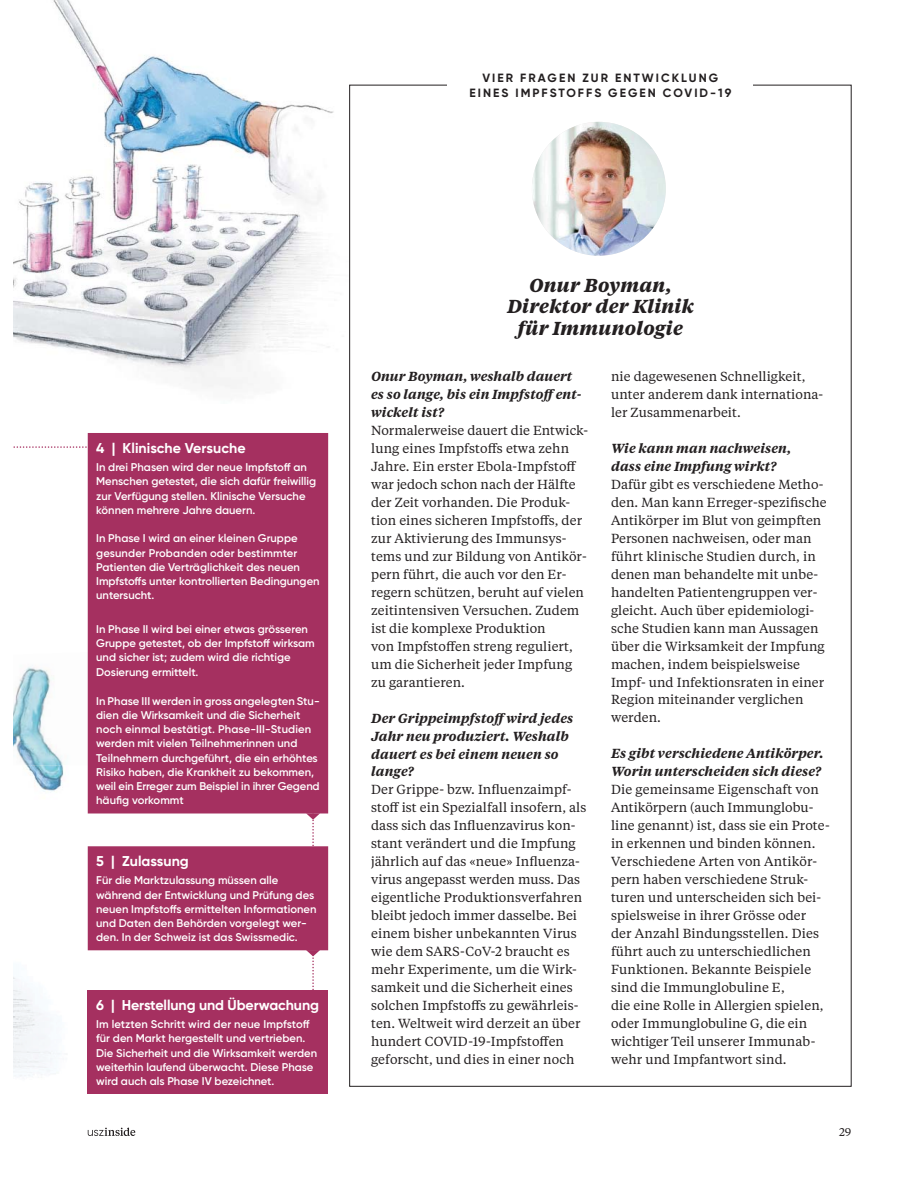
<style>
.page{position:relative;width:918px;height:1188px;background:#fff}
.page>*{position:absolute;margin:0;border:0;box-sizing:border-box;transform-origin:0 0}
.t1{font:italic 700 18.75px/21.8px "Tiempos Text";letter-spacing:.01em;color:#231f20;text-align:center}
.t2{font:700 14.25px "USZ Gilroy";letter-spacing:-.005em;color:#fff}
.t3{font:13.05px/18px "Tiempos Text";letter-spacing:.005em;color:#231f20}
.t4{font:italic 600 13.05px/18px "Tiempos Text";letter-spacing:.005em;color:#231f20}
.t5{font:700 12px/14.4px "USZ Gilroy";letter-spacing:.17em;color:#231f20;text-align:center}
.t6{font:600 11.25px/14.2px "USZ Gilroy";color:#fff}
.t7{font:11.25px "Tiempos Text";color:#231f20}
</style>
<div class="page">
<img style="left:13px;top:652px;width:75px;height:113px">
<img style="left:13px;top:846px;width:135px;height:285px">
<img style="left:26px;top:765px;width:62px;height:49px">
<img style="left:13px;top:0;width:321px;height:389px">
<div style="left:88px;top:990px;width:240px;height:103px;background:#a53060"></div>
<img style="left:532px;top:122px;width:134px;height:134px;border-radius:50%">
<div style="left:88px;top:433px;width:240px;height:381px;background:#a53060"></div>
<svg style="left:88px;top:813px;width:240px;height:177px"></svg>
<svg style="left:13px;top:446px;width:75px;height:2px"></svg>
<svg style="left:88px;top:1128px;width:47px;height:8px"></svg>
<p class="t5" style="left:470px;top:72px;width:263px">VIER FRAGEN ZUR ENTWICKLUNG<br>EINES IMPFSTOFFS GEGEN COVID-19</p>
<p class="t2" style="left:96px;top:443px;width:151px">4 | Klinische Versuche</p>
<p class="t6" style="left:96px;top:461px;width:221px">In drei Phasen wird der neue Impfstoff an Menschen getestet, die sich dafür freiwillig zur Verfügung stellen. Klinische Versuche können mehrere Jahre dauern.</p>
<p class="t6" style="left:96px;top:533px;width:225px">In Phase I wird an einer kleinen Gruppe gesunder Probanden oder bestimmter Patienten die Verträglichkeit des neuen Impfstoffs unter kontrollierten Bedingungen untersucht.</p>
<p class="t6" style="left:96px;top:623px;width:220px">In Phase II wird bei einer etwas grösseren Gruppe getestet, ob der Impfstoff wirksam und sicher ist; zudem wird die richtige Dosierung ermittelt.</p>
<p class="t6" style="left:96px;top:695px;width:225px">In Phase III werden in gross angelegten Stu&shy;dien die Wirksamkeit und die Sicherheit noch einmal bestätigt. Phase-III-Studien werden mit vielen Teilnehmerinnen und Teilnehmern durchgeführt, die ein erhöhtes Risiko haben, die Krankheit zu bekommen, weil ein Erreger zum Beispiel in ihrer Gegend häufig vorkommt</p>
<p class="t2" style="left:96px;top:856px;width:94px">5 | Zulassung</p>
<p class="t6" style="left:96px;top:875px;width:222px">Für die Marktzulassung müssen alle während der Entwicklung und Prüfung des neuen Impfstoffs ermittelten Informationen und Daten den Behörden vorgelegt wer&shy;den. In der Schweiz ist das Swissmedic.</p>
<p class="t2" style="left:96px;top:1000px;width:224px">6 | Herstellung und Überwachung</p>
<p class="t6" style="left:96px;top:1018px;width:222px">Im letzten Schritt wird der neue Impfstoff für den Markt hergestellt und vertrieben.<br>Die Sicherheit und die Wirksamkeit werden weiterhin laufend überwacht. Diese Phase wird auch als Phase IV bezeichnet.</p>
<h1 class="t1" style="left:507px;top:275px;width:188px">Onur Boyman,<br>Direktor der Klinik für Immunologie</h1>
<p class="t4" style="left:371px;top:369px;width:212px">Onur Boyman, weshalb dauert es so lange, bis ein Impfstoff ent&shy;wickelt ist?</p>
<p class="t3" style="left:371px;top:422px;width:218px">Normalerweise dauert die Entwick&shy;lung eines Impfstoffs etwa zehn<br>Jahre. Ein erster Ebola-Impfstoff war jedoch schon nach der Hälfte der Zeit vorhanden. Die Produk&shy;tion eines sicheren Impfstoffs, der zur Aktivierung des Immunsys&shy;tems und zur Bildung von Antikör&shy;pern führt, die auch vor den Er&shy;regern schützen, beruht auf vielen zeitintensiven Versuchen. Zudem ist die komplexe Produktion<br>von Impfstoffen streng reguliert, um die Sicherheit jeder Impfung zu garantieren.</p>
<p class="t4" style="left:371px;top:710px;width:204px">Der Grippeimpfstoff wird jedes<br>Jahr neu produziert. Weshalb dauert es bei einem neuen so lange?</p>
<p class="t3" style="left:371px;top:782px;width:217px">Der Grippe- bzw. Influenzaimpf&shy;stoff ist ein Spezialfall insofern, als dass sich das Influenzavirus kon&shy;stant verändert und die Impfung jährlich auf das «neue» Influenza&shy;virus angepasst werden muss. Das eigentliche Produktionsverfahren bleibt jedoch immer dasselbe. Bei einem bisher unbekannten Virus wie dem SARS-CoV-2 braucht es mehr Experimente, um die Wirk&shy;samkeit und die Sicherheit eines solchen Impfstoffs zu gewährleis&shy;ten. Weltweit wird derzeit an über hundert COVID-19-Impfstoffen geforscht, und dies in einer noch</p>
<p class="t3" style="left:611px;top:368px;width:214px">nie dagewesenen Schnelligkeit, unter anderem dank internationa&shy;ler Zusammenarbeit.</p>
<p class="t4" style="left:611px;top:440px;width:182px">Wie kann man nachweisen, dass eine Impfung wirkt?</p>
<p class="t3" style="left:611px;top:476px;width:217px">Dafür gibt es verschiedene Metho&shy;den. Man kann Erreger-spezifische<br>Antikörper im Blut von geimpften<br>Personen nachweisen, oder man führt klinische Studien durch, in denen man behandelte mit unbe&shy;handelten Patientengruppen ver&shy;gleicht. Auch über epidemiologi&shy;sche Studien kann man Aussagen über die Wirksamkeit der Impfung machen, indem beispielsweise<br>Impf- und Infektionsraten in einer<br>Region miteinander verglichen werden.</p>
<p class="t4" style="left:611px;top:745px;width:214px">Es gibt verschiedene Antikörper.<br>Worin unterscheiden sich diese?</p>
<p class="t3" style="left:611px;top:781px;width:220px">Die gemeinsame Eigenschaft von<br>Antikörpern (auch Immunglobu&shy;line genannt) ist, dass sie ein Prote&shy;in erkennen und binden können.<br>Verschiedene Arten von Antikör&shy;pern haben verschiedene Struk&shy;turen und unterscheiden sich bei&shy;spielsweise in ihrer Grösse oder der Anzahl Bindungsstellen. Dies führt auch zu unterschiedlichen<br>Funktionen. Bekannte Beispiele sind die Immunglobuline E,<br>die eine Rolle in Allergien spielen, oder Immunglobuline G, die ein wichtiger Teil unserer Immunab&shy;wehr und Impfantwort sind.</p>
<p class="t7" style="left:839px;top:1127px;width:14px">29</p>
</div>
